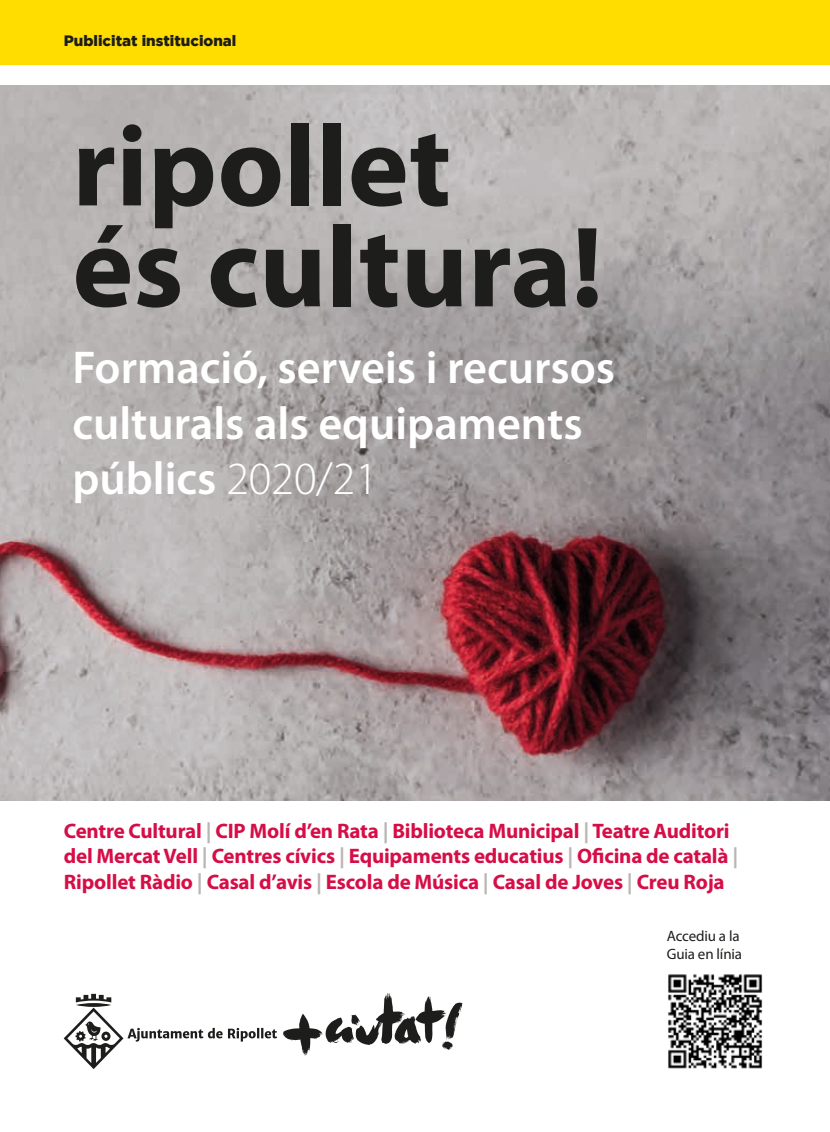
<style>
.page{position:relative;width:830px;height:1132px;background:#fff}
.page>*{position:absolute;margin:0;border:0;box-sizing:border-box;transform-origin:0 0}
.t1{font:700 115.5px/100.8px "Myriad Pro";color:#1d1d1b}
.t2{font:600 46.2px/55.5px "Myriad Pro";color:#fff}
.t3{font:700 21px/25.2px "Myriad Pro";letter-spacing:-.01em;color:#d60e47}
.t4{font:900 15px "Gotham";color:#1d1d1b}
.t5{font:15px/18px "Myriad Pro";letter-spacing:-.01em;color:#1d1d1b}
.s1{font-weight:300}
.s2{color:#b9b5b4}
</style>
<div class="page">
<div style="left:0;top:0;width:829px;height:65px;background:#fd0"></div>
<img style="left:0;top:85px;width:829px;height:715px">
<svg style="left:283px;top:993px;width:179px;height:62px"></svg>
<svg style="left:64px;top:993px;width:213px;height:75px"></svg>
<img style="left:668px;top:974px;width:94px;height:94px">
<p class="t4" style="left:64px;top:32px;width:174px"><sub>18</sub>Publicitat institucional</p>
<h1 class="t1" style="left:72px;top:112px;width:531px">ripollet<br>és cultura!</h1>
<h2 class="t2" style="left:72px;top:338px;width:544px">Formació, serveis i recursos culturals als equipaments públics <span class="s1">2020/21</span></h2>
<p class="t3" style="left:64px;top:817px;width:675px">Centre Cultural <span class="s2">|</span> CIP Molí d’en Rata <span class="s2">|</span> Biblioteca Municipal <span class="s2">|</span> Teatre Auditori del Mercat Vell <span class="s2">|</span> Centres cívics <span class="s2">|</span> Equipaments educatius <span class="s2">|</span> Oficina de català <span class="s2">|<br></span>Ripollet Ràdio <span class="s2">|</span> Casal d’avis <span class="s2">|</span> Escola de Música <span class="s2">|</span> Casal de Joves <span class="s2">|</span> Creu Roja</p>
<p class="t5" style="left:666px;top:926px;width:77px">Accediu a la<br>Guia en línia</p>
</div>
